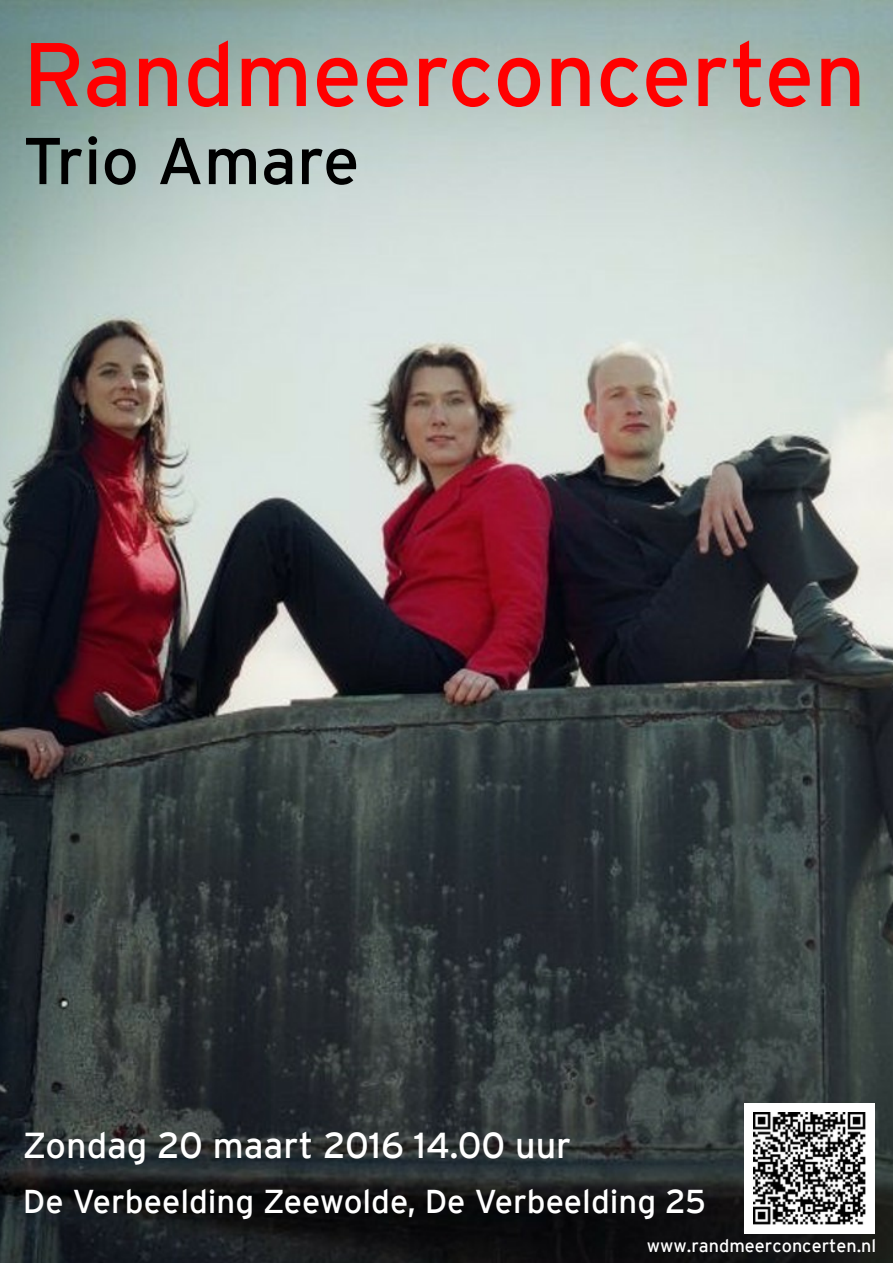
<style>
.page{position:relative;width:893px;height:1263px;background:#fff}
.page>*{position:absolute;margin:0;border:0;box-sizing:border-box;transform-origin:0 0}
.t1{font:90px "Interstate";color:#f00}
.t2{font:66px "Interstate";color:#000}
.t3{font:36px "Interstate";color:#fff}
.t4{font:33px "Interstate";color:#fff}
.t5{font:18px "Interstate";color:#fff}
</style>
<div class="page">
<img style="left:0;top:0;width:893px;height:1263px">
<div style="left:744px;top:1103px;width:131px;height:130px;background:#fff"></div>
<img style="left:754px;top:1112px;width:111px;height:112px">
<h1 class="t1" style="left:23px;top:24px;width:844px">Randmeerconcerten</h1>
<h2 class="t2" style="left:23px;top:124px;width:338px">Trio Amare</h2>
<p class="t3" style="left:23px;top:1125px;width:550px">Zondag 20 maart 2016 14.00 uur</p>
<p class="t4" style="left:23px;top:1183px;width:685px">De Verbeelding Zeewolde, De Verbeelding 25</p>
<p class="t5" style="left:647px;top:1236px;width:231px">www.randmeerconcerten.nl</p>
</div>
